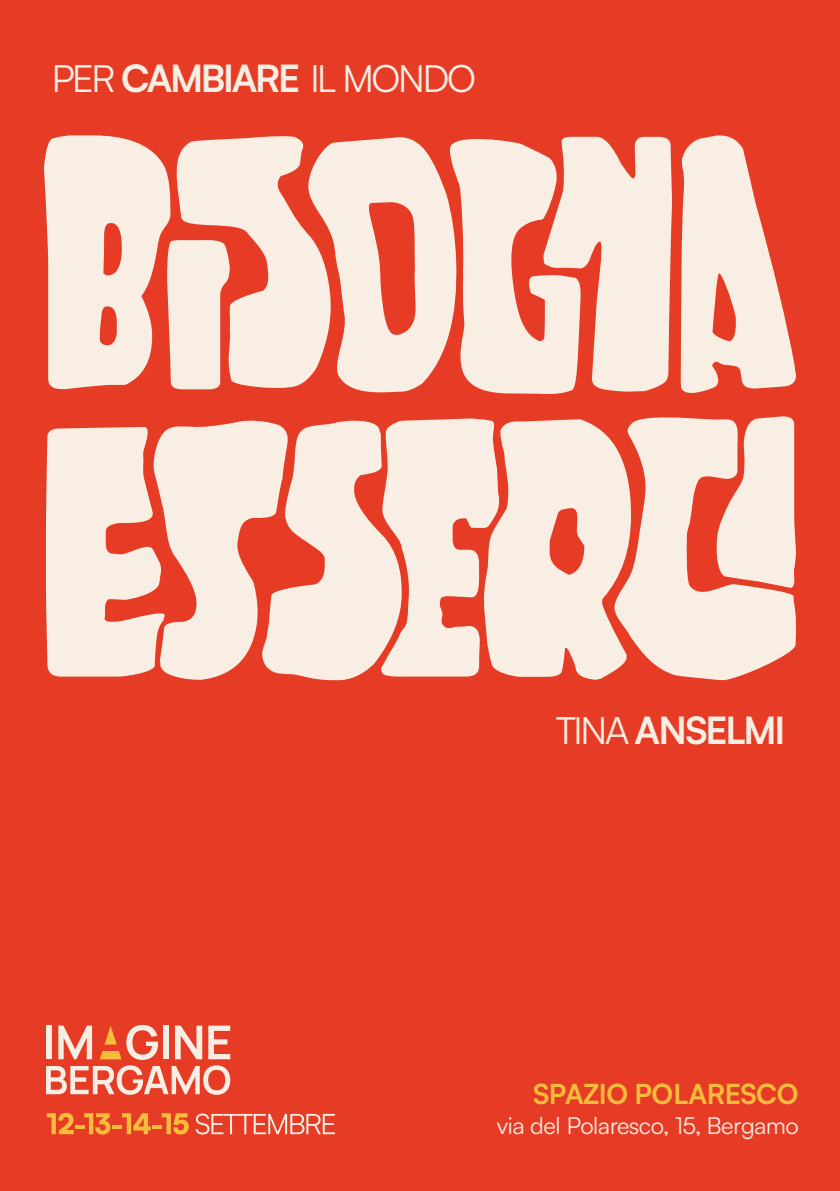
<style>
.page{position:relative;width:840px;height:1191px;background:#fff}
.page>*{position:absolute;margin:0;border:0;box-sizing:border-box;transform-origin:0 0}
.t1{font:37.6px "Satoshi";letter-spacing:-.06em;color:#f8eee3}
.t2{font:700 37.6px "Satoshi";letter-spacing:-.06em;color:#f8eee3}
.t3{font:700 27.6px "Satoshi";letter-spacing:-.02em;color:#f6bd3c}
.t4{font:23.4px "Satoshi";letter-spacing:-.02em;color:#f8eee3}
.s1{font-weight:700}
.s2{font-weight:400}
</style>
<div class="page">
<div style="left:0;top:0;width:839px;height:1191px;background:#e63c24"></div>
<svg style="left:47px;top:1112px;width:63px;height:22px"></svg>
<svg style="left:112px;top:1125px;width:10px;height:3px"></svg>
<svg style="left:122px;top:1113px;width:28px;height:21px"></svg>
<svg style="left:152px;top:1125px;width:10px;height:3px"></svg>
<svg style="left:162px;top:1113px;width:27px;height:21px"></svg>
<svg style="left:195px;top:1113px;width:140px;height:21px"></svg>
<svg style="left:46px;top:1025px;width:184px;height:69px"></svg>
<svg style="left:44px;top:135px;width:125px;height:254px"></svg>
<svg style="left:169px;top:136px;width:136px;height:253px;fill:#f8eee3"></svg>
<svg style="left:305px;top:136px;width:366px;height:259px"></svg>
<svg style="left:680px;top:135px;width:116px;height:258px"></svg>
<svg style="left:46px;top:418px;width:566px;height:262px"></svg>
<svg style="left:612px;top:417px;width:184px;height:263px;fill:#f8eee3"></svg>
<svg style="left:714px;top:416px;width:81px;height:172px;background:#f5d1c4"></svg>
<h1 class="t1" style="left:51px;top:54px;width:426px">PER <span class="s1">CAMBIARE</span> IL MONDO</h1>
<h1 class="t2" style="left:555px;top:702px;width:231px"><span class="s2">TINA</span> ANSELMI</h1>
<p class="t3" style="left:532px;top:1073px;width:267px">SPAZIO POLARESCO</p>
<p class="t4" style="left:496px;top:1110px;width:303px">via del Polaresco, 15, Bergamo</p>
</div>
